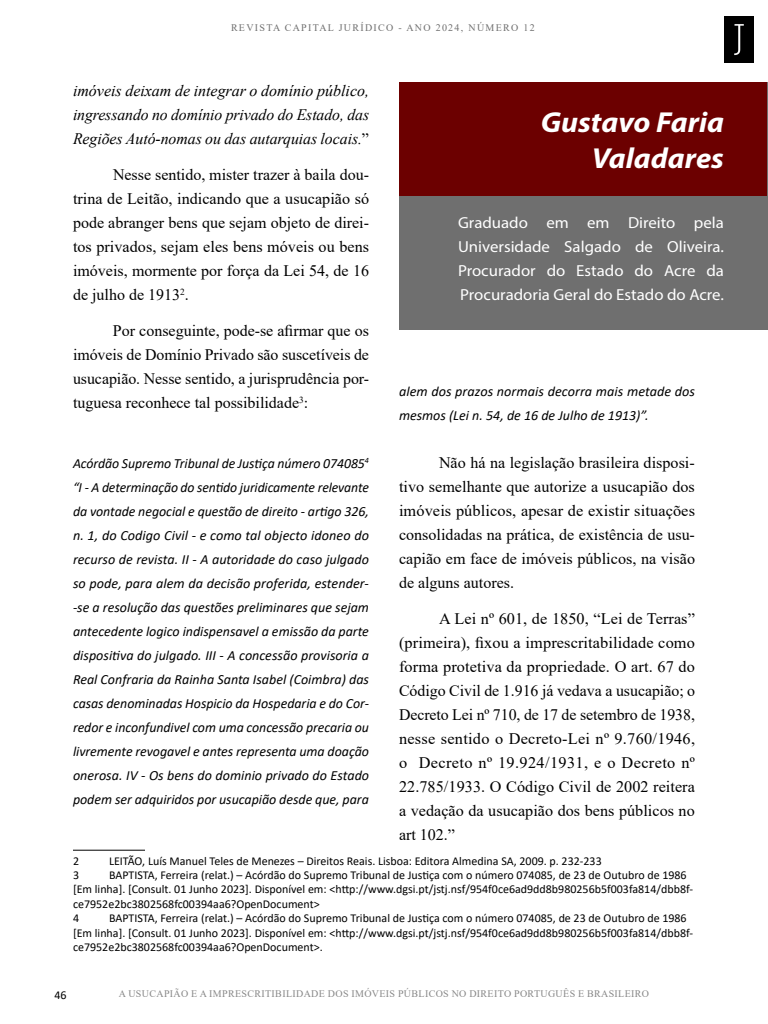
<style>
.page{position:relative;width:768px;height:1024px;background:#fff}
.page>*{position:absolute;margin:0;border:0;box-sizing:border-box;transform-origin:0 0}
.t1{font:italic 700 29px/36px "Myriad Pro";color:#fff;text-align:right;scale:1.05 1}
.t2{font:16px/24px "Times New Roman";color:#000;text-align:justify}
.t3{font:italic 16px/24px "Times New Roman";letter-spacing:-.005em;color:#000;text-align:justify}
.t4{font:16px/24px "Myriad Pro";color:#fff;text-align:justify;scale:1.05 1}
.t5{font:italic 14px/24px "Calibri";color:#000;text-align:justify}
.t6{font:12px/14.4px "Calibri";color:#000}
.t7{font:10px "Times New Roman";letter-spacing:.425em;color:#878787}
.t8{font:10px "Times New Roman";letter-spacing:.13em;color:#6f6f6f}
.s1{font-style:normal}
</style>
<div class="page">
<img style="left:724px;top:16px;width:30px;height:47px">
<div style="left:399px;top:82px;width:369px;height:248px;background:#6f6f6f"></div>
<div style="left:400px;top:82px;width:368px;height:114px;background:#6c0000"></div>
<hr style="left:73px;top:850px;width:72px;height:1px;background:#000">
<p class="t8" style="left:231px;top:20px;width:305px">REVISTA CAPITAL JURÍDICO - ANO 2024, NÚMERO 12</p>
<p class="t3" style="left:73px;top:78px;width:298px">imóveis deixam de integrar o domínio público, ingressando no domínio privado do Estado, das Regiões Autó-nomas ou das autarquias locais.<span class="s1">”</span></p>
<p class="t2" style="left:73px;top:162px;width:298px;text-indent:40px">Nesse sentido, mister trazer à baila dou&shy;trina de Leitão, indicando que a usucapião só pode abranger bens que sejam objeto de direi&shy;tos privados, sejam eles bens móveis ou bens imóveis, mormente por força da Lei 54, de 16 de julho de 1913<sup>2</sup>.</p>
<p class="t2" style="left:73px;top:318px;width:298px;text-indent:40px">Por conseguinte, pode-se afirmar que os imóveis de Domínio Privado são suscetíveis de usucapião. Nesse sentido, a jurisprudência por&shy;tuguesa reconhece tal possibilidade<sup>3</sup>:</p>
<p class="t5" style="left:73px;top:451px;width:298px">Acórdão Supremo Tribunal de Justiça número 074085<sup>4 </sup>“I - A determinação do sentido juridicamente relevante da vontade negocial e questão de direito - artigo 326, n. 1, do Codigo Civil - e como tal objecto idoneo do recurso de revista. II - A autoridade do caso julgado so pode, para alem da decisão proferida, estender--se a resolução das questões preliminares que sejam antecedente logico indispensavel a emissão da parte dispositiva do julgado. III - A concessão provisoria a Real Confraria da Rainha Santa Isabel (Coimbra) das casas denominadas Hospicio da Hospedaria e do Cor&shy;redor e inconfundivel com uma concessão precaria ou livremente revogavel e antes representa uma doação onerosa. IV - Os bens do dominio privado do Estado podem ser adquiridos por usucapião desde que, para</p>
<h1 class="t1" style="left:541px;top:103px;width:176px">Gustavo Faria<br>Valadares</h1>
<p class="t4" style="left:458px;top:210px;width:255px">Graduado em em Direito pela Universidade Salgado de Oliveira.<br>Procurador do Estado do Acre da Procuradoria Geral do Estado do Acre.</p>
<p class="t5" style="left:399px;top:379px;width:298px">alem dos prazos normais decorra mais metade dos mesmos (Lei n. 54, de 16 de Julho de 1913)”.</p>
<p class="t2" style="left:399px;top:450px;width:298px;text-indent:40px">Não há na legislação brasileira disposi&shy;tivo semelhante que autorize a usucapião dos imóveis públicos, apesar de existir situações consolidadas na prática, de existência de usu&shy;capião em face de imóveis públicos, na visão de alguns autores.</p>
<p class="t2" style="left:399px;top:606px;width:298px;text-indent:40px">A Lei nº 601, de 1850, “Lei de Terras” (primeira), fixou a imprescritabilidade como forma protetiva da propriedade. O art. 67 do Código Civil de 1.916 já vedava a usucapião; o Decreto Lei nº 710, de 17 de setembro de 1938, nesse sentido o Decreto-Lei nº 9.760/1946, o Decreto nº 19.924/1931, e o Decreto nº 22.785/1933. O Código Civil de 2002 reitera a vedação da usucapião dos bens públicos no art 102.”</p>
<p class="t6" style="left:73px;top:853px;width:8px">2</p>
<p class="t6" style="left:109px;top:853px;width:494px">LEITÃO, Luís Manuel Teles de Menezes – Direitos Reais. Lisboa: Editora Almedina SA, 2009. p. 232-233</p>
<p class="t6" style="left:73px;top:868px;width:8px">3</p>
<p class="t6" style="left:73px;top:868px;width:622px;text-indent:36px">BAPTISTA, Ferreira (relat.) – Acórdão do Supremo Tribunal de Justiça com o número 074085, de 23 de Outubro de 1986 [Em linha]. [Consult. 01 Junho 2023]. Disponível em: &lt;http://www.dgsi.pt/jstj.nsf/954f0ce6ad9dd8b980256b5f003fa814/dbb8f&shy;ce7952e2bc3802568fc00394aa6?OpenDocument&gt;<br>4</p>
<p class="t6" style="left:73px;top:911px;width:622px;text-indent:36px">BAPTISTA, Ferreira (relat.) – Acórdão do Supremo Tribunal de Justiça com o número 074085, de 23 de Outubro de 1986 [Em linha]. [Consult. 01 Junho 2023]. Disponível em: &lt;http://www.dgsi.pt/jstj.nsf/954f0ce6ad9dd8b980256b5f003fa814/dbb8f&shy;ce7952e2bc3802568fc00394aa6?OpenDocument&gt;.</p>
<p class="t6" style="left:55px;top:988px;width:14px">46</p>
<p class="t7" style="left:119px;top:987px;width:18px">A usucapião</p>
<p class="t7" style="left:191px;top:987px;width:25px">eaimprescritibilidade</p>
<p class="t7" style="left:328px;top:987px;width:8px">dos</p>
<p class="t7" style="left:351px;top:987px;width:28px">imóveis</p>
<p class="t7" style="left:398px;top:987px;width:8px">públicos</p>
<p class="t7" style="left:452px;top:987px;width:25px">no direito</p>
<p class="t7" style="left:514px;top:987px;width:8px">portugu</p>
<p class="t7" style="left:563px;top:987px;width:31px">êsebrasileiro</p>
</div>
